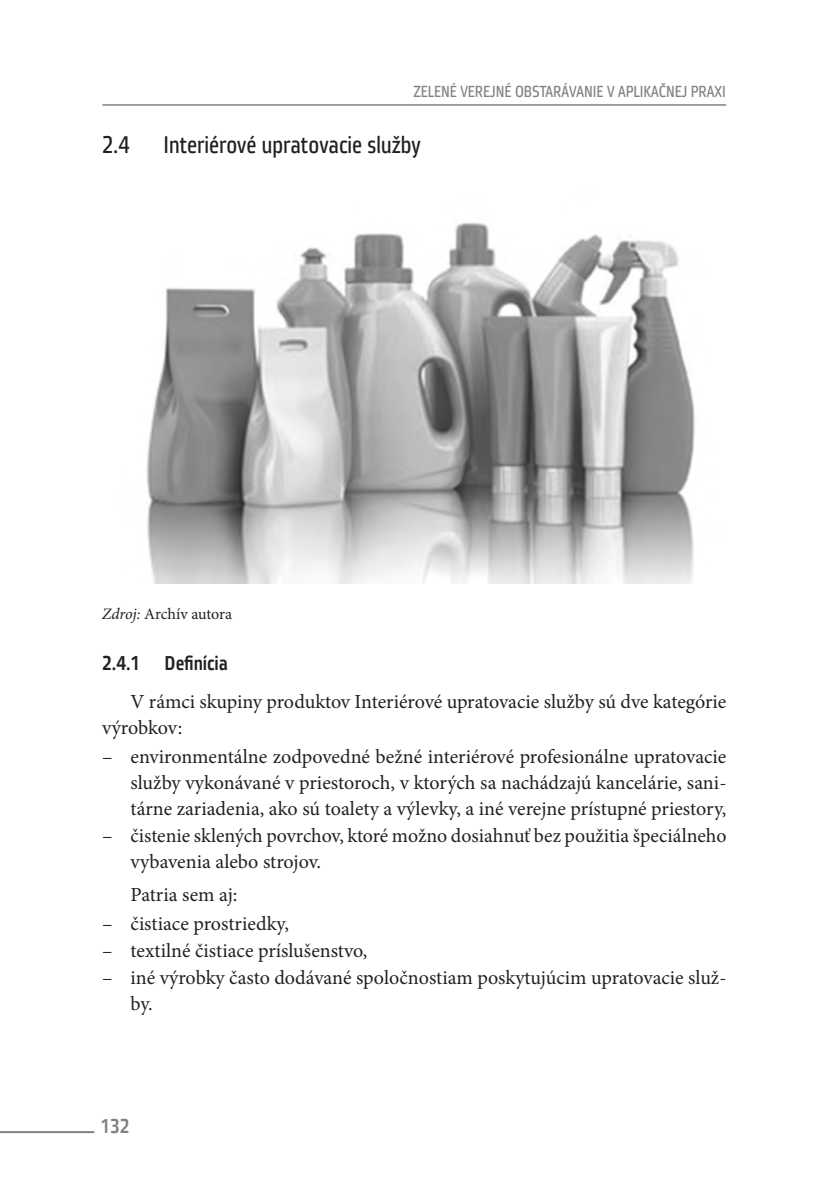
<style>
.page{position:relative;width:840px;height:1191px;background:#fff}
.page>*{position:absolute;margin:0;border:0;box-sizing:border-box;transform-origin:0 0}
.nadpis_1_1{font:24px "Vida 22 Pro";color:#231f20}
.zakladny_text{font:20px/26px "Minion Pro";color:#231f20}
.nadpis_1_1_1{font:20px "Vida 23 Pro";color:#231f20}
.t1{font:20px "Vida 23 Pro";color:#808285}
.t2{font:16px "Vida 22 Pro";color:#808285}
.POD_OBRAZOK{font:16px "Minion Pro";letter-spacing:-.005em;color:#231f20}
.s1{font-style:italic}
</style>
<div class="page">
<hr style="left:0;top:1131px;width:93px;height:2px;background:#808285">
<hr style="left:103px;top:104px;width:622px;height:2px;background:#808285">
<img style="left:146px;top:222px;width:549px;height:361px">
<p class="t2" style="left:413px;top:80px;width:313px">ZELENÉ VEREJNÉ OBSTARÁVANIE V APLIKAČNEJ PRAXI</p>
<p class="nadpis_1_1" style="left:102px;top:127px;width:29px">2.4</p>
<p class="nadpis_1_1" style="left:163px;top:127px;width:258px">Interiérové upratovacie služby</p>
<p class="POD_OBRAZOK" style="left:102px;top:603px;width:131px"><span class="s1">Zdroj:</span> Archív autora</p>
<p class="nadpis_1_1_1" style="left:102px;top:648px;width:127px">2.4.1 Definícia</p>
<p class="zakladny_text" style="left:102px;top:688px;width:625px;text-indent:28px">V rámci skupiny produktov Interiérové upratovacie služby sú dve kategórie výrobkov:</p>
<p class="zakladny_text" style="left:130px;top:743px;width:597px;text-align:justify;text-indent:-28px">– environmentálne zodpovedné bežné interiérové profesionálne upratovacie služby vykonávané v priestoroch, v ktorých sa nachádzajú kancelárie, sani&shy;tárne zariadenia, ako sú toalety a výlevky, a iné verejne prístupné priestory,</p>
<p class="zakladny_text" style="left:130px;top:822px;width:597px;text-indent:-28px">– čistenie sklených povrchov, ktoré možno dosiahnuť bez použitia špeciálneho vybavenia alebo strojov.</p>
<p class="zakladny_text" style="left:130px;top:881px;width:108px">Patria sem aj:</p>
<p class="zakladny_text" style="left:102px;top:910px;width:188px">– čistiace prostriedky,</p>
<p class="zakladny_text" style="left:102px;top:937px;width:266px">– textilné čistiace príslušenstvo,</p>
<p class="zakladny_text" style="left:130px;top:964px;width:597px;text-indent:-28px">– iné výrobky často dodávané spoločnostiam poskytujúcim upratovacie služ&shy;by.</p>
<p class="t1" style="left:101px;top:1111px;width:30px">132</p>
</div>
